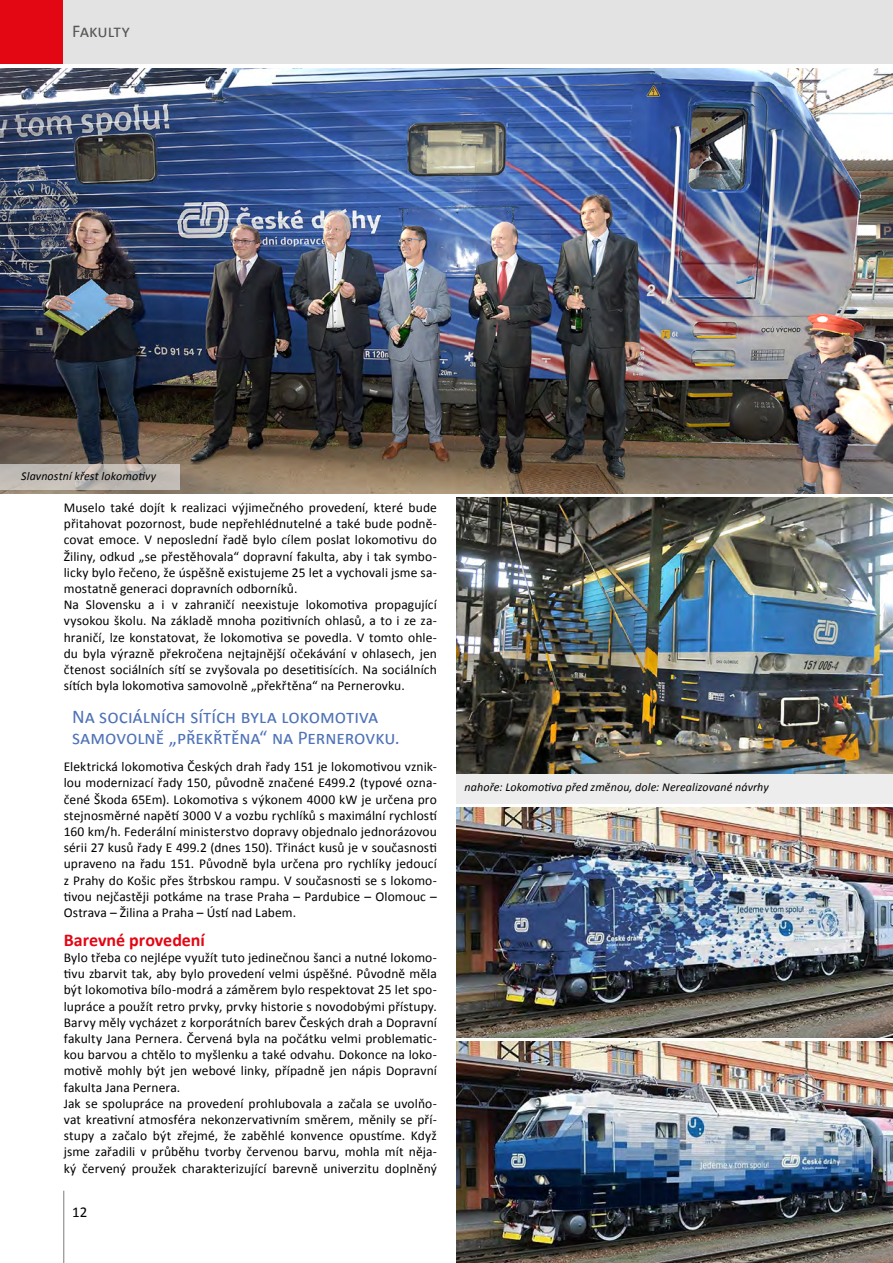
<style>
.page{position:relative;width:893px;height:1263px;background:#fff}
.page>*{position:absolute;margin:0;border:0;box-sizing:border-box;transform-origin:0 0}
.citace{font:19.5px/21px "Calibri";color:#4f72b7}
.left_Bold_nad_červen{font:700 18px "Calibri";color:#e30613}
.hlava-L{font:18px "Calibri";letter-spacing:-.005em;color:#575756}
.t1{font:15px "Calibri";color:#000}
.t2{font:13.5px/16.2px "Calibri";letter-spacing:.005em;color:#000;text-align:justify}
.popisek_obrázku{font:italic 12px "Calibri";letter-spacing:.01em;color:#000}
</style>
<div class="page">
<div style="left:0;top:0;width:64px;height:64px;background:#e30613"></div>
<div style="left:64px;top:0;width:829px;height:64px;background:#e3e3e3"></div>
<hr style="left:63px;top:1191px;width:1px;height:72px;background:#7c7b7b">
<img style="left:456px;top:1042px;width:437px;height:221px">
<img style="left:0;top:68px;width:893px;height:425px">
<svg style="left:0;top:465px;width:180px;height:25px;background:#bfb9b3"></svg>
<img style="left:456px;top:808px;width:437px;height:229px">
<img style="left:456px;top:497px;width:437px;height:277px">
<div style="left:456px;top:774px;width:437px;height:30px;background:#ededed"></div>
<p class="hlava-L" style="left:72px;top:20px;width:59px">Fakulty</p>
<p class="popisek_obrázku" style="left:21px;top:468px;width:136px">Slavnostní křest lokomotivy</p>
<p class="t2" style="left:64px;top:499px;width:375px">Muselo také dojít k realizaci výjimečného provedení, které bude přitahovat pozornost, bude nepřehlédnutelné a také bude podně&shy;covat emoce. V neposlední řadě bylo cílem poslat lokomotivu do Žiliny, odkud „se přestěhovala“ dopravní fakulta, aby i tak symbo&shy;licky bylo řečeno, že úspěšně existujeme 25 let a vychovali jsme sa&shy;mostatně generaci dopravních odborníků.</p>
<p class="t2" style="left:64px;top:597px;width:375px">Na Slovensku a i v zahraničí neexistuje lokomotiva propagující vysokou školu. Na základě mnoha pozitivních ohlasů, a to i ze za&shy;hraničí, lze konstatovat, že lokomotiva se povedla. V tomto ohle&shy;du byla výrazně překročena nejtajnější očekávání v ohlasech, jen čtenost sociálních sítí se zvyšovala po desetitisících. Na sociálních sítích byla lokomotiva samovolně „překřtěna“ na Pernerovku.</p>
<p class="citace" style="left:72px;top:706px;width:329px">Na sociálních sítích byla lokomotiva samovolně „překřtěna“ na Pernerovku.</p>
<p class="t2" style="left:64px;top:759px;width:375px">Elektrická lokomotiva Českých drah řady 151 je lokomotivou vznik&shy;lou modernizací řady 150, původně značené E499.2 (typové ozna&shy;čené Škoda 65Em). Lokomotiva s výkonem 4000 kW je určena pro stejnosměrné napětí 3000 V a vozbu rychlíků s maximální rychlostí 160 km/h. Federální ministerstvo dopravy objednalo jednorázovou sérii 27 kusů řady E 499.2 (dnes 150). Třináct kusů je v současnosti upraveno na řadu 151. Původně byla určena pro rychlíky jedoucí z Prahy do Košic přes štrbskou rampu. V současnosti se s lokomo&shy;tivou nejčastěji potkáme na trase Praha – Pardubice – Olomouc – Ostrava – Žilina a Praha – Ústí nad Labem.</p>
<p class="left_Bold_nad_červen" style="left:64px;top:928px;width:143px">Barevné provedení</p>
<p class="t2" style="left:64px;top:949px;width:375px">Bylo třeba co nejlépe využít tuto jedinečnou šanci a nutné lokomo&shy;tivu zbarvit tak, aby bylo provedení velmi úspěšné. Původně měla být lokomotiva bílo-modrá a záměrem bylo respektovat 25 let spo&shy;lupráce a použít retro prvky, prvky historie s novodobými přístupy.<br>Barvy měly vycházet z korporátních barev Českých drah a Dopravní fakulty Jana Pernera. Červená byla na počátku velmi problematic&shy;kou barvou a chtělo to myšlenku a také odvahu. Dokonce na loko&shy;motivě mohly být jen webové linky, případně jen nápis Dopravní fakulta Jana Pernera.</p>
<p class="t2" style="left:64px;top:1095px;width:375px">Jak se spolupráce na provedení prohlubovala a začala se uvolňo&shy;vat kreativní atmosféra nekonzervativním směrem, měnily se pří&shy;stupy a začalo být zřejmé, že zaběhlé konvence opustíme. Když jsme zařadili v průběhu tvorby červenou barvu, mohla mít něja&shy;ký červený proužek charakterizující barevně univerzitu doplněný</p>
<p class="t1" style="left:72px;top:1202px;width:17px">12</p>
<p class="popisek_obrázku" style="left:465px;top:779px;width:306px">nahoře: Lokomotiva před změnou, dole: Nerealizované návrhy</p>
</div>
